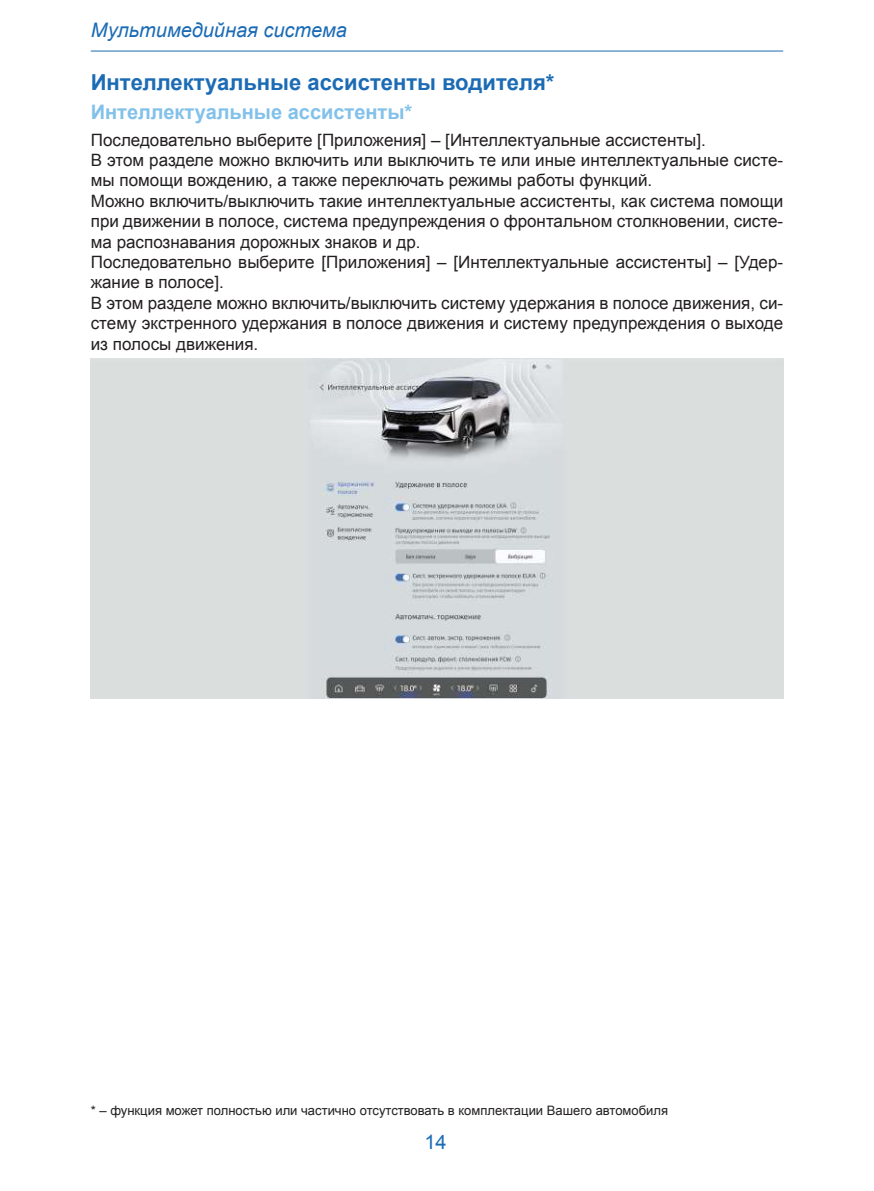
<style>
.page{position:relative;width:874px;height:1191px;background:#fff}
.page>*{position:absolute;margin:0;border:0;box-sizing:border-box;transform-origin:0 0}
.t1{font:700 22px "Arial";color:#1b6bb5}
.t2{font:700 20px "Arial";color:#82c1ea}
.t3{font:italic 20px "Arial";color:#1b6bb5}
.t4{font:20px "Arial";color:#1b6bb5}
.t5{font:17px/20.4px "Arial";color:#231f20}
.t6{font:13px "Arial";color:#231f20}
</style>
<div class="page">
<hr style="left:91px;top:51px;width:691px;height:1px;background:#1b6bb5">
<img style="left:91px;top:359px;width:691px;height:340px">
<p class="t3" style="left:91px;top:17px;width:258px">Мультимедийная система</p>
<p class="t1" style="left:91px;top:67px;width:465px">Интеллектуальные ассистенты водителя*</p>
<p class="t2" style="left:91px;top:99px;width:323px">Интеллектуальные ассистенты*</p>
<p class="t5" style="left:91px;top:129px;width:693px">Последовательно выберите [Приложения] – [Интеллектуальные ассистенты].<br>В этом разделе можно включить или выключить те или иные интеллектуальные систе&shy;мы помощи вождению, а также переключать режимы работы функций.<br>Можно включить/выключить такие интеллектуальные ассистенты, как система помощи при движении в полосе, система предупреждения о фронтальном столкновении, систе&shy;ма распознавания дорожных знаков и др.<br>Последовательно выберите [Приложения] – [Интеллектуальные ассистенты] – [Удер&shy;жание в полосе].<br>В этом разделе можно включить/выключить систему удержания в полосе движения, си&shy;стему экстренного удержания в полосе движения и систему предупреждения о выходе из полосы движения.</p>
<p class="t6" style="left:91px;top:1102px;width:578px">* – функция может полностью или частично отсутствовать в комплектации Вашего автомобиля</p>
<p class="t4" style="left:424px;top:1128px;width:24px">14</p>
</div>
